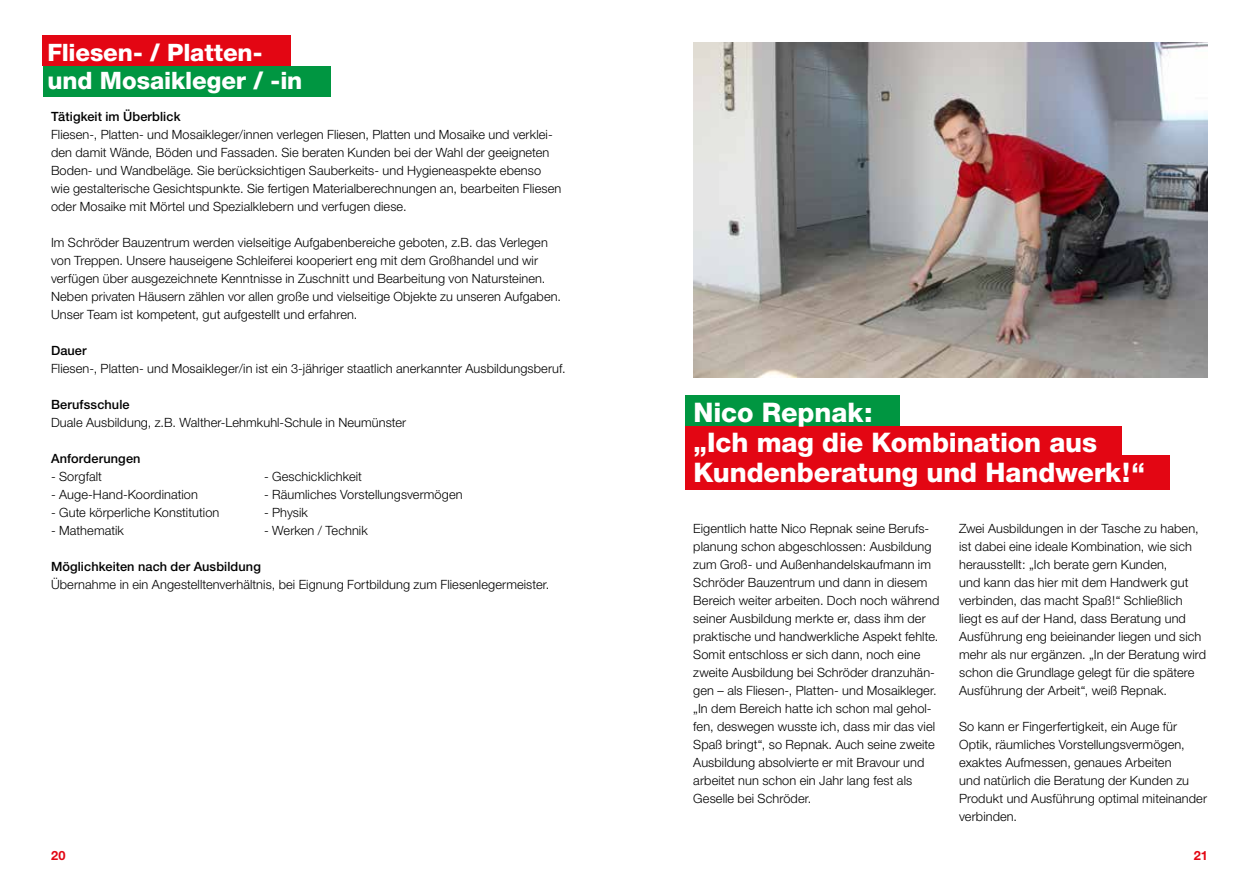
<style>
.page{position:relative;width:1259px;height:893px;background:#fff}
.page>*{position:absolute;margin:0;border:0;box-sizing:border-box;transform-origin:0 0}
.t1{font:800 27px/30px "Helvetica Neue";letter-spacing:-.005em;color:#fff}
.t2{font:800 24px/28.5px "Helvetica Neue";letter-spacing:-.005em;color:#fff}
.t3{font:300 12.75px/18px "Helvetica Neue";letter-spacing:.01em;color:#000}
.t4{font:500 12.75px "Helvetica Neue";letter-spacing:.01em;color:#000}
.t5{font:700 12.75px "Helvetica Neue CE";color:#e30613}
</style>
<div class="page">
<div style="left:43px;top:35px;width:248px;height:31px;background:#e30613"></div>
<div style="left:43px;top:66px;width:287px;height:31px;background:#009641"></div>
<div style="left:685px;top:395px;width:214px;height:31px;background:#009641"></div>
<div style="left:685px;top:426px;width:436px;height:34px;background:#e30613"></div>
<div style="left:685px;top:455px;width:484px;height:34px;background:#e30613"></div>
<img style="left:693px;top:43px;width:515px;height:334px">
<h2 class="t2" style="left:47px;top:38px;width:256px">Fliesen- / Platten&shy;und Mosaikleger / -in</h2>
<p class="t4" style="left:51px;top:109px;width:131px">Tätigkeit im Überblick</p>
<p class="t3" style="left:51px;top:125px;width:512px">Fliesen-, Platten- und Mosaikleger/innen verlegen Fliesen, Platten und Mosaike und verklei&shy;den damit Wände, Böden und Fassaden. Sie beraten Kunden bei der Wahl der geeigneten Boden- und Wandbeläge. Sie berücksichtigen Sauberkeits- und Hygieneaspekte ebenso wie gestalterische Gesichtspunkte. Sie fertigen Materialberechnungen an, bearbeiten Fliesen oder Mosaike mit Mörtel und Spezialklebern und verfugen diese.</p>
<p class="t3" style="left:51px;top:233px;width:511px">Im Schröder Bauzentrum werden vielseitige Aufgabenbereiche geboten, z.B. das Verlegen von Treppen. Unsere hauseigene Schleiferei kooperiert eng mit dem Großhandel und wir verfügen über ausgezeichnete Kenntnisse in Zuschnitt und Bearbeitung von Natursteinen.<br>Neben privaten Häusern zählen vor allen große und vielseitige Objekte zu unseren Aufgaben.<br>Unser Team ist kompetent, gut aufgestellt und erfahren.</p>
<p class="t4" style="left:51px;top:343px;width:37px">Dauer</p>
<p class="t3" style="left:51px;top:359px;width:516px">Fliesen-, Platten- und Mosaikleger/in ist ein 3-jähriger staatlich anerkannter Ausbildungsberuf.</p>
<p class="t4" style="left:51px;top:397px;width:80px">Berufsschule</p>
<p class="t3" style="left:51px;top:413px;width:357px">Duale Ausbildung, z.B. Walther-Lehmkuhl-Schule in Neumünster</p>
<p class="t4" style="left:51px;top:451px;width:91px">Anforderungen</p>
<p class="t3" style="left:51px;top:467px;width:52px">- Sorgfalt</p>
<p class="t3" style="left:264px;top:467px;width:99px">- Geschicklichkeit</p>
<p class="t3" style="left:51px;top:485px;width:148px">- Auge-Hand-Koordination</p>
<p class="t3" style="left:264px;top:485px;width:200px">- Räumliches Vorstellungsvermögen</p>
<p class="t3" style="left:51px;top:503px;width:170px">- Gute körperliche Konstitution</p>
<p class="t3" style="left:264px;top:503px;width:45px">- Physik</p>
<p class="t3" style="left:51px;top:521px;width:74px">- Mathematik</p>
<p class="t3" style="left:264px;top:521px;width:105px">- Werken / Technik</p>
<p class="t4" style="left:51px;top:559px;width:211px">Möglichkeiten nach der Ausbildung</p>
<p class="t3" style="left:51px;top:575px;width:500px">Übernahme in ein Angestelltenverhältnis, bei Eignung Fortbildung zum Fliesenlegermeister.</p>
<h1 class="t1" style="left:693px;top:397px;width:453px">Nico Repnak:<br>„Ich mag die Kombination aus<br>Kundenberatung und Handwerk!“</h1>
<p class="t3" style="left:693px;top:519px;width:247px">Eigentlich hatte Nico Repnak seine Berufs&shy;planung schon abgeschlossen: Ausbildung zum Groß- und Außenhandelskaufmann im Schröder Bauzentrum und dann in diesem Bereich weiter arbeiten. Doch noch während seiner Ausbildung merkte er, dass ihm der praktische und handwerkliche Aspekt fehlte.<br>Somit entschloss er sich dann, noch eine zweite Ausbildung bei Schröder dranzuhän&shy;gen – als Fliesen-, Platten- und Mosaikleger. „In dem Bereich hatte ich schon mal gehol&shy;fen, deswegen wusste ich, dass mir das viel Spaß bringt“, so Repnak. Auch seine zweite Ausbildung absolvierte er mit Bravour und arbeitet nun schon ein Jahr lang fest als Geselle bei Schröder.</p>
<p class="t3" style="left:959px;top:519px;width:248px">Zwei Ausbildungen in der Tasche zu haben, ist dabei eine ideale Kombination, wie sich herausstellt: „Ich berate gern Kunden,<br>und kann das hier mit dem Handwerk gut verbinden, das macht Spaß!“ Schließlich liegt es auf der Hand, dass Beratung und Ausführung eng beieinander liegen und sich mehr als nur ergänzen. „In der Beratung wird schon die Grundlage gelegt für die spätere Ausführung der Arbeit“, weiß Repnak.</p>
<p class="t3" style="left:959px;top:718px;width:249px">So kann er Fingerfertigkeit, ein Auge für Optik, räumliches Vorstellungsvermögen, exaktes Aufmessen, genaues Arbeiten<br>und natürlich die Beratung der Kunden zu Produkt und Ausführung optimal miteinander verbinden.</p>
<p class="t5" style="left:51px;top:848px;width:16px">20</p>
<p class="t5" style="left:1193px;top:848px;width:16px">21</p>
</div>
